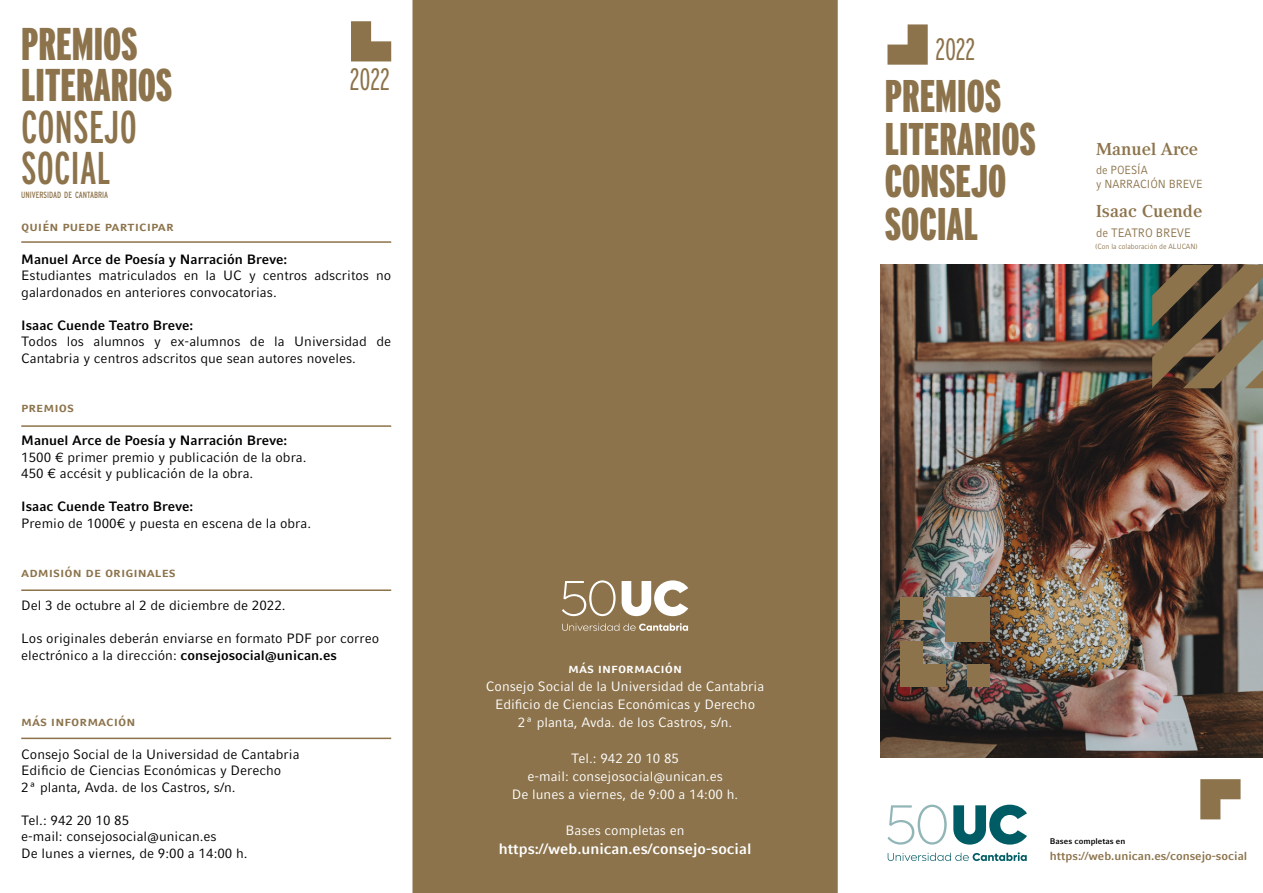
<style>
.page{position:relative;width:1263px;height:893px;background:#fff}
.page>*{position:absolute;margin:0;border:0;box-sizing:border-box;transform-origin:0 0}
.t1{font:900 extra-condensed 45.9px/40.7px "Interstate";color:#8c734b}
.t2{font:extra-condensed 45.9px/40.7px "Interstate";color:#8c734b}
.t3{font:900 extra-condensed 45.75px/42.8px "Interstate";color:#8c734b}
.t4{font:300 extra-condensed 30.9px "Interstate";letter-spacing:-.005em;color:#8c734b}
.t5{font:700 17.1px "Compatil Text LT";color:#8c734b}
.t6{font:700 15px "Compatil Fact LT";color:#fff}
.t7{font:13.5px/16.5px "Compatil Fact LT";color:#000}
.t8{font:13.5px/18.1px "Compatil Fact LT";color:#fff;text-align:center}
.t9{font:700 13.5px "Compatil Fact LT";color:#000}
.t10{font:13.5px "Compatil Fact LT Bold SC";color:#8c734b}
.t11{font:13.5px "Compatil Fact LT Bold SC";color:#fff}
.t12{font:12.15px "Compatil Fact LT";color:#8c734b;scale:.9 1}
.t13{font:700 11.7px "Compatil Fact LT";color:#8c734b}
.t14{font:11.7px/14px "Compatil Fact LT";color:#8c734b;scale:.9 1}
.t15{font:condensed 9px "Interstate";color:#8c734b;scale:.9 1}
.t16{font:700 8.25px "Compatil Fact LT";color:#000}
.t17{font:7.5px "Compatil Fact LT";color:#8c734b;scale:.9 1}
.s1{font-weight:700}
</style>
<div class="page">
<div style="left:412px;top:0;width:426px;height:893px;background:#8c734b"></div>
<img style="left:880px;top:265px;width:383px;height:493px">
<svg style="left:1152px;top:265px;width:111px;height:123px;background:#6e6047"></svg>
<div style="left:968px;top:664px;width:22px;height:22px;background:#8c734b"></div>
<div style="left:900px;top:664px;width:23px;height:22px;background:#8c734b"></div>
<div style="left:923px;top:664px;width:22px;height:22px;background:#8c734b"></div>
<div style="left:900px;top:597px;width:23px;height:22px;background:#8c734b"></div>
<div style="left:900px;top:642px;width:23px;height:22px;background:#8c734b"></div>
<div style="left:945px;top:597px;width:45px;height:45px;background:#8c734b"></div>
<svg style="left:1200px;top:779px;width:40px;height:40px"></svg>
<hr style="left:21px;top:241px;width:370px;height:2px;background:#8c734b">
<hr style="left:21px;top:425px;width:370px;height:2px;background:#8c734b">
<hr style="left:21px;top:589px;width:370px;height:2px;background:#8c734b">
<hr style="left:21px;top:738px;width:370px;height:1px;background:#8c734b">
<hr style="left:445px;top:487px;width:370px;height:1px;background:#8c734b">
<svg style="left:351px;top:21px;width:40px;height:40px"></svg>
<svg style="left:887px;top:24px;width:41px;height:41px"></svg>
<svg style="left:562px;top:580px;width:54px;height:36px;background:#a28e6e"></svg>
<svg style="left:622px;top:580px;width:66px;height:36px"></svg>
<svg style="left:562px;top:623px;width:126px;height:8px"></svg>
<svg style="left:887px;top:805px;width:60px;height:40px"></svg>
<svg style="left:953px;top:805px;width:74px;height:40px"></svg>
<svg style="left:888px;top:852px;width:139px;height:9px"></svg>
<h1 class="t1" style="left:21px;top:23px;width:153px">PREMIOS<br>LITERARIOS</h1>
<h1 class="t2" style="left:21px;top:107px;width:117px">CONSEJO<br>SOCIAL</h1>
<p class="t15" style="left:21px;top:190px;width:98px">UNIVERSIDAD DE CANTABRIA</p>
<h3 class="t4" style="left:350px;top:62px;width:41px">2022</h3>
<p class="t10" style="left:21px;top:218px;width:154px">quién puede participar</p>
<p class="t9" style="left:21px;top:251px;width:268px">Manuel Arce de Poesía y Narración Breve:</p>
<p class="t7" style="left:21px;top:267px;width:371px">Estudiantes matriculados en la UC y centros adscritos no galardonados en anteriores convocatorias.</p>
<p class="t9" style="left:21px;top:317px;width:174px">Isaac Cuende Teatro Breve:</p>
<p class="t7" style="left:21px;top:333px;width:371px">Todos los alumnos y ex-alumnos de la Universidad de<br>Cantabria y centros adscritos que sean autores noveles.</p>
<p class="t10" style="left:21px;top:400px;width:54px">premios</p>
<p class="t9" style="left:21px;top:433px;width:268px">Manuel Arce de Poesía y Narración Breve:</p>
<p class="t7" style="left:21px;top:449px;width:287px">1500 € primer premio y publicación de la obra.<br>450 € accésit y publicación de la obra.</p>
<p class="t9" style="left:21px;top:499px;width:174px">Isaac Cuende Teatro Breve:</p>
<p class="t7" style="left:21px;top:515px;width:291px">Premio de 1000€ y puesta en escena de la obra.</p>
<p class="t10" style="left:21px;top:565px;width:156px">admisión de originales</p>
<p class="t7" style="left:21px;top:597px;width:266px">Del 3 de octubre al 2 de diciembre de 2022.</p>
<p class="t7" style="left:21px;top:630px;width:359px">Los originales deberán enviarse en formato PDF por correo electrónico a la dirección: <span class="s1">consejosocial@unican.es</span></p>
<p class="t10" style="left:21px;top:713px;width:116px">más información</p>
<p class="t7" style="left:21px;top:746px;width:280px">Consejo Social de la Universidad de Cantabria<br>Edificio de Ciencias Económicas y Derecho<br>2ª planta, Avda. de los Castros, s/n.</p>
<p class="t7" style="left:21px;top:812px;width:228px">Tel.: 942 20 10 85<br>e-mail: consejosocial@unican.es<br>De lunes a viernes, de 9:00 a 14:00 h.</p>
<p class="t11" style="left:568px;top:660px;width:116px">más información</p>
<p class="t8" style="left:486px;top:677px;width:280px">Consejo Social de la Universidad de Cantabria<br>Edificio de Ciencias Económicas y Derecho<br>2ª planta, Avda. de los Castros, s/n.</p>
<p class="t8" style="left:512px;top:749px;width:228px">Tel.: 942 20 10 85<br>e-mail: consejosocial@unican.es<br>De lunes a viernes, de 9:00 a 14:00 h.</p>
<p class="t8" style="left:566px;top:822px;width:120px">Bases completas en</p>
<p class="t6" style="left:499px;top:839px;width:254px">https://web.unican.es/consejo-social</p>
<h3 class="t4" style="left:935px;top:32px;width:41px">2022</h3>
<h2 class="t3" style="left:885px;top:74px;width:152px">PREMIOS<br>LITERARIOS<br>CONSEJO<br>SOCIAL</h2>
<p class="t5" style="left:1096px;top:139px;width:104px">Manuel Arce</p>
<p class="t14" style="left:1096px;top:163px;width:120px">de POESÍA<br>y NARRACIÓN BREVE</p>
<p class="t5" style="left:1096px;top:201px;width:108px">Isaac Cuende</p>
<p class="t12" style="left:1096px;top:225px;width:107px">de TEATRO BREVE</p>
<p class="t17" style="left:1095px;top:242px;width:115px">(Con la colaboración de ALUCAN)</p>
<p class="t16" style="left:1050px;top:837px;width:77px">Bases completas en</p>
<p class="t13" style="left:1050px;top:849px;width:199px">https://web.unican.es/consejo-social</p>
</div>
